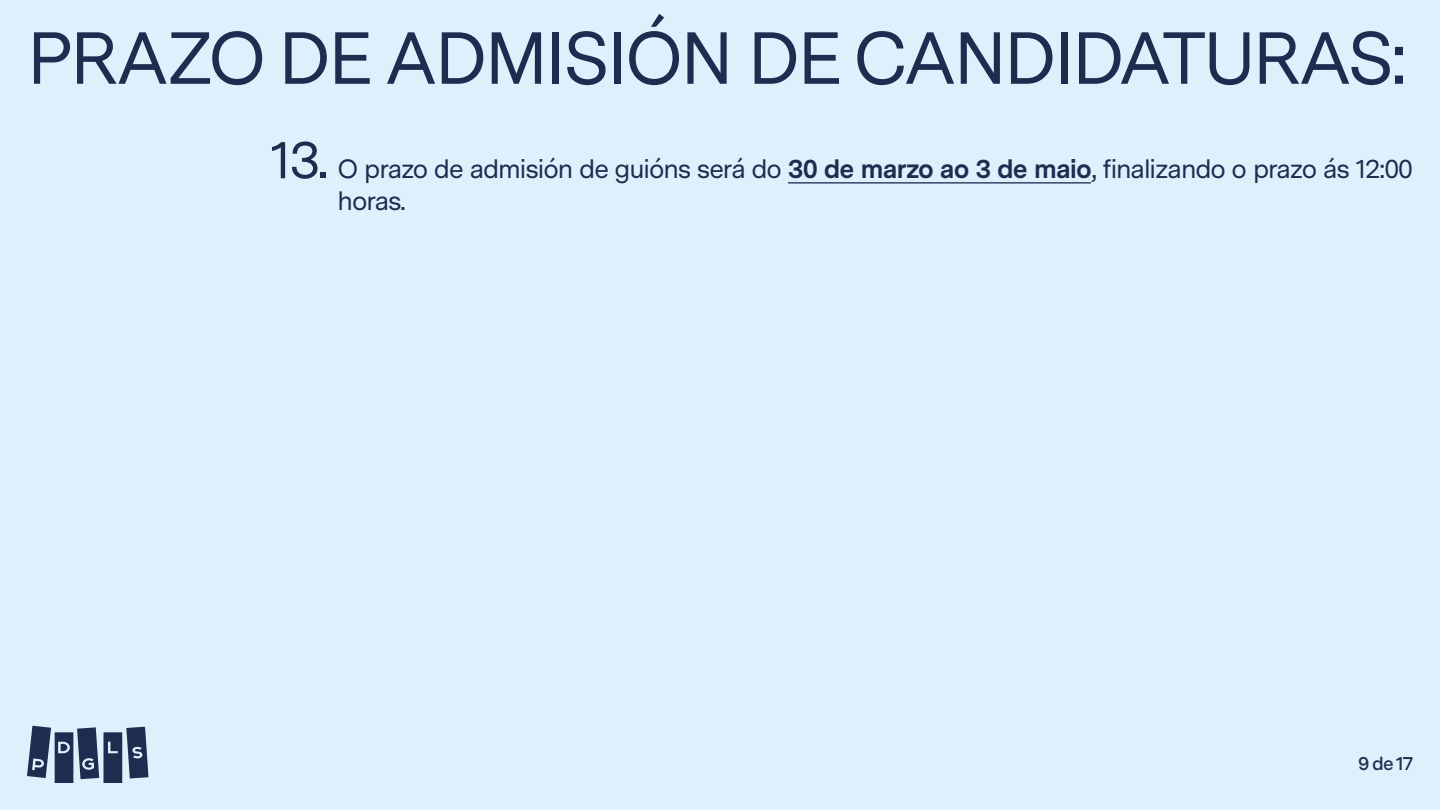
<style>
.page{position:relative;width:1440px;height:810px;background:#ddf1fc}
.page>*{position:absolute;margin:0;border:0;box-sizing:border-box;transform-origin:0 0}
.t1{font:73.5px "Messina Sans";letter-spacing:-.04em;color:#1c2d50}
.t2{font:26.25px/31.5px "Messina Sans";letter-spacing:-.04em;color:#1c2d50}
.t3{font:600 18.75px "Messina Sans";color:#1c2d50}
.s1{font-size:52.5px}
.s2{font-weight:700}
</style>
<div class="page">
<svg style="left:27px;top:726px;width:121px;height:57px"></svg>
<hr style="left:788px;top:182px;width:303px;height:2px;background:#1c2d50">
<h1 class="t1" style="left:27px;top:3px;width:1382px">PRAZO DE ADMISIÓN DE CANDIDATURAS:</h1>
<p class="t2" style="left:338px;top:153px;width:1077px;text-indent:-68px"><span class="s1">13.</span> O prazo de admisión de guións será do <span class="s2">30 de marzo ao 3 de maio</span>, finalizando o prazo ás 12:00 horas.</p>
<p class="t3" style="left:1358px;top:750px;width:57px">9 de 17</p>
</div>
